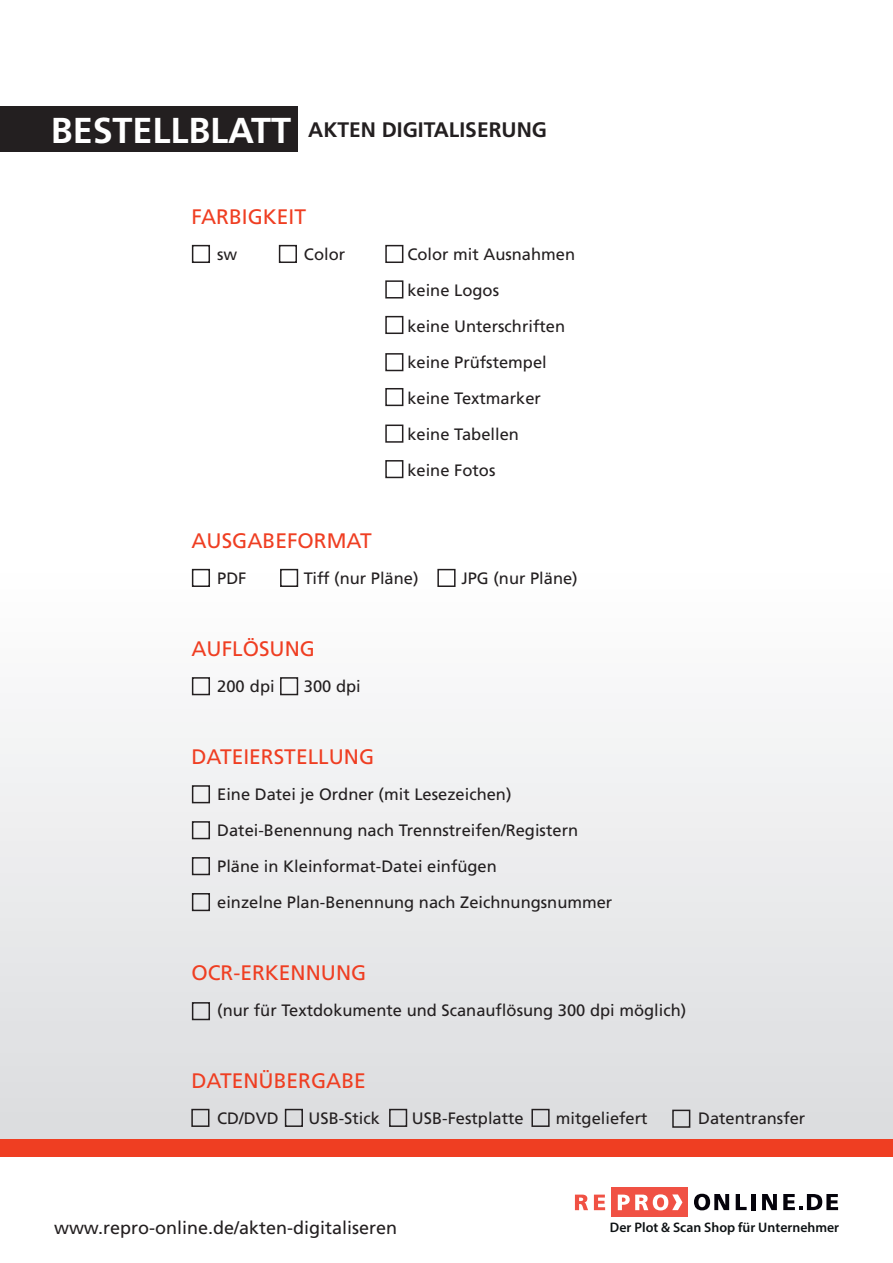
<style>
.page{position:relative;width:893px;height:1263px;background:#fff}
.page>*{position:absolute;margin:0;border:0;box-sizing:border-box;transform-origin:0 0}
.t1{font:21px "Frutiger";color:#ef3e22}
.t2{font:700 21px "Frutiger";color:#231f20}
.t3{font:18px "Frutiger";color:#231f20}
.t4{font:16.5px/36px "Frutiger";color:#231f20}
.t5{font:600 13.8px "Myriad Pro";color:#0e1214}
.s1{font-size:36px;color:#fff}
</style>
<div class="page">
<div style="left:0;top:463px;width:893px;height:677px;background:linear-gradient(to bottom,#fff,#dbdcdf)"></div>
<div style="left:0;top:1140px;width:893px;height:17px;background:#ef3e22"></div>
<div style="left:611px;top:1188px;width:76px;height:29px;background:#f05144"></div>
<svg style="left:575px;top:1194px;width:13px;height:16px"></svg>
<svg style="left:594px;top:1194px;width:11px;height:16px"></svg>
<svg style="left:618px;top:1194px;width:64px;height:16px"></svg>
<svg style="left:694px;top:1194px;width:35px;height:16px"></svg>
<svg style="left:736px;top:1194px;width:11px;height:16px"></svg>
<hr style="left:751px;top:1194px;width:4px;height:16px;background:#05030b">
<svg style="left:762px;top:1194px;width:15px;height:16px"></svg>
<svg style="left:783px;top:1194px;width:55px;height:16px"></svg>
<div style="left:0;top:106px;width:298px;height:46px;background:#231f20"></div>
<div style="left:192px;top:245px;width:18px;height:18px;border:2px solid #231f20"></div>
<div style="left:279px;top:245px;width:18px;height:18px;border:2px solid #231f20"></div>
<div style="left:385px;top:245px;width:18px;height:18px;border:2px solid #231f20"></div>
<div style="left:385px;top:280px;width:18px;height:18px;border:2px solid #231f20"></div>
<div style="left:385px;top:316px;width:18px;height:18px;border:2px solid #231f20"></div>
<div style="left:385px;top:353px;width:18px;height:18px;border:2px solid #231f20"></div>
<div style="left:385px;top:388px;width:18px;height:18px;border:2px solid #231f20"></div>
<div style="left:385px;top:424px;width:18px;height:19px;border:2px solid #231f20"></div>
<div style="left:385px;top:460px;width:18px;height:18px;border:2px solid #231f20"></div>
<div style="left:192px;top:569px;width:18px;height:18px;border:2px solid #231f20"></div>
<div style="left:280px;top:569px;width:18px;height:18px;border:2px solid #231f20"></div>
<div style="left:192px;top:677px;width:18px;height:18px;border:2px solid #231f20"></div>
<div style="left:280px;top:677px;width:18px;height:18px;border:2px solid #231f20"></div>
<div style="left:192px;top:893px;width:18px;height:18px;border:2px solid #231f20"></div>
<div style="left:192px;top:785px;width:18px;height:18px;border:2px solid #231f20"></div>
<div style="left:192px;top:821px;width:18px;height:18px;border:2px solid #231f20"></div>
<div style="left:192px;top:857px;width:18px;height:18px;border:2px solid #231f20"></div>
<div style="left:192px;top:1002px;width:18px;height:18px;border:2px solid #231f20"></div>
<div style="left:191px;top:1109px;width:18px;height:18px;border:2px solid #231f20"></div>
<div style="left:285px;top:1109px;width:18px;height:18px;border:2px solid #231f20"></div>
<div style="left:389px;top:1109px;width:18px;height:18px;border:2px solid #231f20"></div>
<div style="left:531px;top:1109px;width:19px;height:18px;border:2px solid #231f20"></div>
<div style="left:672px;top:1109px;width:18px;height:19px;border:2px solid #231f20"></div>
<div style="left:437px;top:569px;width:19px;height:18px;border:2px solid #231f20"></div>
<p class="t2" style="left:51px;top:118px;width:498px"><span class="s1">BESTELLBLATT</span> AKTEN DIGITALISERUNG</p>
<p class="t1" style="left:191px;top:204px;width:116px">FARBIGKEIT</p>
<p class="t4" style="left:217px;top:236px;width:22px">sw</p>
<p class="t4" style="left:304px;top:236px;width:43px">Color</p>
<p class="t4" style="left:407px;top:236px;width:169px">Color mit Ausnahmen keine Logos<br>keine Unterschriften keine Prüfstempel keine Textmarker keine Tabellen<br>keine Fotos</p>
<p class="t1" style="left:191px;top:528px;width:182px">AUSGABEFORMAT</p>
<p class="t4" style="left:217px;top:560px;width:31px">PDF</p>
<p class="t4" style="left:304px;top:560px;width:116px">Tiff (nur Pläne)</p>
<p class="t4" style="left:461px;top:560px;width:118px">JPG (nur Pläne)</p>
<p class="t1" style="left:191px;top:636px;width:125px">AUFLÖSUNG</p>
<p class="t4" style="left:217px;top:668px;width:59px">200 dpi</p>
<p class="t4" style="left:304px;top:668px;width:58px">300 dpi</p>
<p class="t1" style="left:191px;top:744px;width:184px">DATEIERSTELLUNG</p>
<p class="t4" style="left:217px;top:776px;width:397px">Eine Datei je Ordner (mit Lesezeichen)<br>Datei-Benennung nach Trennstreifen/Registern Pläne in Kleinformat-Datei einfügen<br>einzelne Plan-Benennung nach Zeichnungsnummer</p>
<p class="t1" style="left:191px;top:960px;width:176px">OCR-ERKENNUNG</p>
<p class="t4" style="left:217px;top:992px;width:471px">(nur für Textdokumente und Scanauflösung 300 dpi möglich)</p>
<p class="t1" style="left:191px;top:1068px;width:176px">DATENÜBERGABE</p>
<p class="t4" style="left:217px;top:1100px;width:63px">CD/DVD</p>
<p class="t4" style="left:309px;top:1100px;width:73px">USB-Stick</p>
<p class="t4" style="left:412px;top:1100px;width:113px">USB-Festplatte</p>
<p class="t4" style="left:556px;top:1100px;width:93px">mitgeliefert</p>
<p class="t4" style="left:698px;top:1100px;width:109px">Datentransfer</p>
<p class="t3" style="left:54px;top:1217px;width:345px">www.repro-online.de/akten-digitaliseren</p>
<p class="t5" style="left:610px;top:1219px;width:231px">Der Plot &amp; Scan Shop für Unternehmer</p>
</div>
